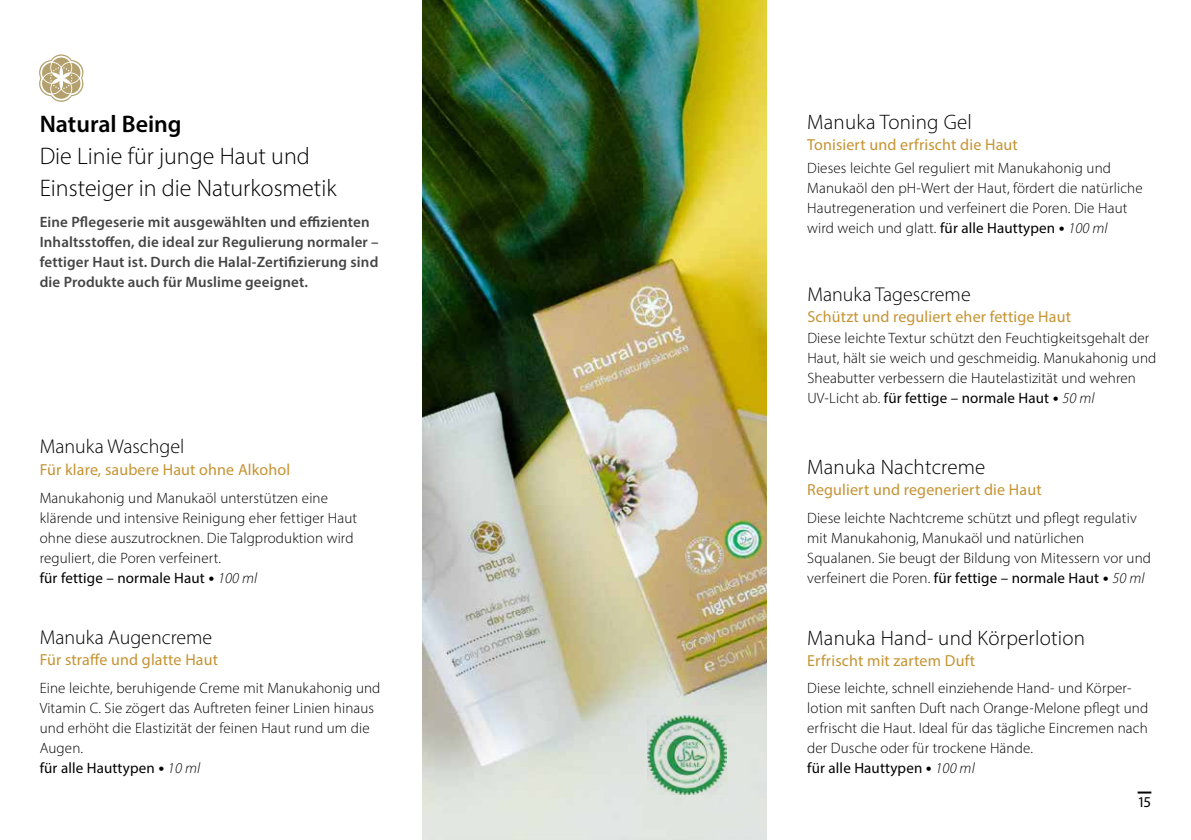
<style>
.page{position:relative;width:1191px;height:840px;background:#fff}
.page>*{position:absolute;margin:0;border:0;box-sizing:border-box;transform-origin:0 0}
.t1{font:300 24px/32px "Myriad Pro";color:#000}
.t2{font:600 24px "Myriad Pro";color:#000}
.t3{font:300 21px "Myriad Pro";letter-spacing:.01em;color:#000}
.t4{font:300 20px "Myriad Pro";color:#000}
.t5{font:16px "Myriad Pro";letter-spacing:.01em;color:#c59332}
.t6{font:300 15px/20px "Myriad Pro";letter-spacing:.01em;color:#000}
.t7{font:600 15px/20px "Myriad Pro";letter-spacing:.01em;color:#464545}
.t8{font:15px "Myriad Pro";color:#000}
.s1{font-weight:400}
.s2{font-size:24px}
.s3{font-style:italic}
</style>
<div class="page">
<img style="left:422px;top:0;width:344px;height:839px">
<svg style="left:39px;top:54px;width:45px;height:48px"></svg>
<svg style="left:1137px;top:791px;width:14px;height:2px"></svg>
<img style="left:648px;top:715px;width:79px;height:79px">
<h1 class="t2" style="left:40px;top:108px;width:143px">Natural Being</h1>
<h1 class="t1" style="left:40px;top:139px;width:298px">Die Linie für junge Haut und<br>Einsteiger in die Naturkosmetik</h1>
<p class="t7" style="left:40px;top:211px;width:341px">Eine Pflegeserie mit ausgewählten und effizienten Inhaltsstoffen, die ideal zur Regulierung normaler – fettiger Haut ist. Durch die Halal-Zertifizierung sind die Produkte auch für Muslime geeignet.</p>
<h3 class="t4" style="left:40px;top:434px;width:146px">Manuka Waschgel</h3>
<p class="t5" style="left:40px;top:459px;width:252px">Für klare, saubere Haut ohne Alkohol</p>
<p class="t6" style="left:40px;top:487px;width:319px">Manukahonig und Manukaöl unterstützen eine klärende und intensive Reinigung eher fettiger Haut ohne diese auszutrocknen. Die Talgproduktion wird reguliert, die Poren verfeinert.<br><span class="s1">für fettige – normale Haut</span> <span class="s2">•</span> <span class="s3">100 ml</span></p>
<h3 class="t4" style="left:40px;top:624px;width:174px">Manuka Augencreme</h3>
<p class="t5" style="left:40px;top:649px;width:180px">Für straffe und glatte Haut</p>
<p class="t6" style="left:40px;top:677px;width:342px">Eine leichte, beruhigende Creme mit Manukahonig und Vitamin C. Sie zögert das Auftreten feiner Linien hinaus und erhöht die Elastizität der feinen Haut rund um die Augen.<br><span class="s1">für alle Hauttypen</span> <span class="s2">•</span> <span class="s3">10 ml</span></p>
<h2 class="t3" style="left:807px;top:110px;width:166px">Manuka Toning Gel</h2>
<p class="t5" style="left:807px;top:135px;width:212px">Tonisiert und erfrischt die Haut</p>
<p class="t6" style="left:807px;top:157px;width:337px">Dieses leichte Gel reguliert mit Manukahonig und Manukaöl den pH-Wert der Haut, fördert die natürliche Hautregeneration und verfeinert die Poren. Die Haut wird weich und glatt. <span class="s1">für alle Hauttypen</span> <span class="s2">•</span> <span class="s3">100 ml</span></p>
<h3 class="t4" style="left:807px;top:282px;width:165px">Manuka Tagescreme</h3>
<p class="t5" style="left:807px;top:306px;width:265px">Schützt und reguliert eher fettige Haut</p>
<p class="t6" style="left:807px;top:327px;width:350px">Diese leichte Textur schützt den Feuchtigkeitsgehalt der Haut, hält sie weich und geschmeidig. Manukahonig und Sheabutter verbessern die Hautelastizität und wehren UV-Licht ab. <span class="s1">für fettige – normale Haut</span> <span class="s2">•</span> <span class="s3">50 ml</span></p>
<h2 class="t3" style="left:807px;top:453px;width:180px">Manuka Nachtcreme</h2>
<p class="t5" style="left:807px;top:479px;width:236px">Reguliert und regeneriert die Haut</p>
<p class="t6" style="left:807px;top:507px;width:345px">Diese leichte Nachtcreme schützt und pflegt regulativ mit Manukahonig, Manukaöl und natürlichen Squalanen. Sie beugt der Bildung von Mitessern vor und verfeinert die Poren. <span class="s1">für fettige – normale Haut</span> <span class="s2">•</span> <span class="s3">50 ml</span></p>
<h2 class="t3" style="left:807px;top:624px;width:279px">Manuka Hand- und Körperlotion</h2>
<p class="t5" style="left:807px;top:650px;width:169px">Erfrischt mit zartem Duft</p>
<p class="t6" style="left:807px;top:677px;width:342px">Diese leichte, schnell einziehende Hand- und Körper&shy;lotion mit sanften Duft nach Orange-Melone pflegt und erfrischt die Haut. Ideal für das tägliche Eincremen nach der Dusche oder für trockene Hände.<br><span class="s1">für alle Hauttypen</span> <span class="s2">•</span> <span class="s3">100 ml</span></p>
<p class="t8" style="left:1137px;top:792px;width:15px">15</p>
</div>
